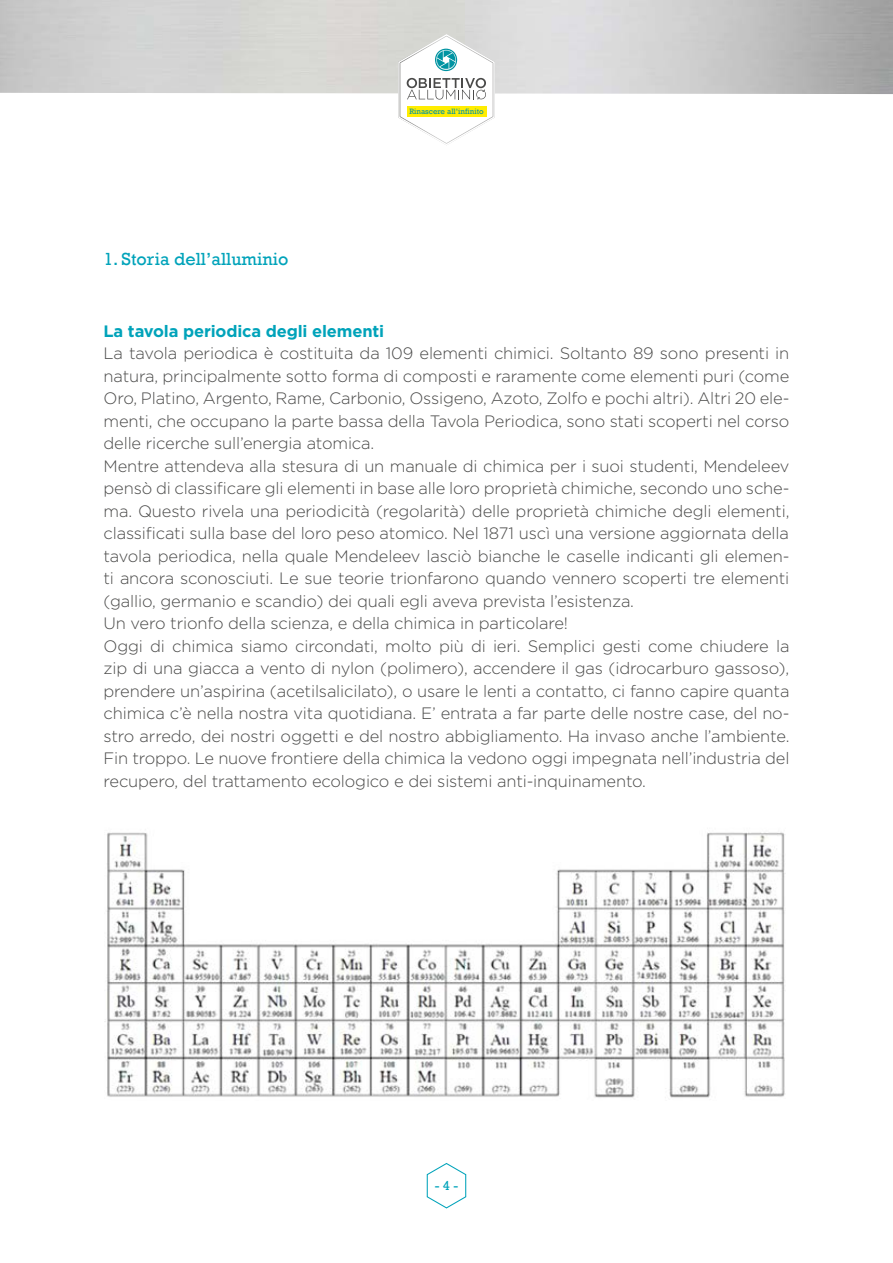
<style>
.page{position:relative;width:893px;height:1263px;background:#fff}
.page>*{position:absolute;margin:0;border:0;box-sizing:border-box;transform-origin:0 0}
.t1{font:18px "Rockwell";color:#00a3ba}
.t2{font:300 16.5px/22.5px "Gotham";letter-spacing:-.01em;color:#4a4a49}
.t3{font:700 16.5px "Gotham";letter-spacing:-.01em;color:#00a3ba}
.t4{font:13.5px "Rockwell";color:#00a3ba}
.t5{font:7.95px "Rockwell";color:#0094a2}
</style>
<div class="page">
<svg style="left:426px;top:1163px;width:41px;height:46px"></svg>
<img style="left:104px;top:832px;width:682px;height:266px">
<svg style="left:396px;top:32px;width:102px;height:112px"></svg>
<div style="left:407px;top:106px;width:79px;height:11px;background:#ffed00"></div>
<p class="t1" style="left:104px;top:249px;width:186px">1. Storia dell’alluminio</p>
<p class="t5" style="left:409px;top:106px;width:76px">Rinascere all’infinito</p>
<p class="t3" style="left:104px;top:320px;width:282px">La tavola periodica degli elementi</p>
<p class="t2" style="left:104px;top:342px;width:687px">La tavola periodica è costituita da 109 elementi chimici. Soltanto 89 sono presenti in natura, principalmente sotto forma di composti e raramente come elementi puri (come Oro, Platino, Argento, Rame, Carbonio, Ossigeno, Azoto, Zolfo e pochi altri). Altri 20 ele&shy;menti, che occupano la parte bassa della Tavola Periodica, sono stati scoperti nel corso delle ricerche sull’energia atomica.<br>Mentre attendeva alla stesura di un manuale di chimica per i suoi studenti, Mendeleev pensò di classificare gli elementi in base alle loro proprietà chimiche, secondo uno sche&shy;ma. Questo rivela una periodicità (regolarità) delle proprietà chimiche degli elementi, classificati sulla base del loro peso atomico. Nel 1871 uscì una versione aggiornata della tavola periodica, nella quale Mendeleev lasciò bianche le caselle indicanti gli elemen&shy;ti ancora sconosciuti. Le sue teorie trionfarono quando vennero scoperti tre elementi (gallio, germanio e scandio) dei quali egli aveva prevista l’esistenza.<br>Un vero trionfo della scienza, e della chimica in particolare!<br>Oggi di chimica siamo circondati, molto più di ieri. Semplici gesti come chiudere la zip di una giacca a vento di nylon (polimero), accendere il gas (idrocarburo gassoso), prendere un’aspirina (acetilsalicilato), o usare le lenti a contatto, ci fanno capire quanta chimica c’è nella nostra vita quotidiana. E’ entrata a far parte delle nostre case, del no&shy;stro arredo, dei nostri oggetti e del nostro abbigliamento. Ha invaso anche l’ambiente.<br>Fin troppo. Le nuove frontiere della chimica la vedono oggi impegnata nell’industria del recupero, del trattamento ecologico e dei sistemi anti-inquinamento.</p>
<p class="t4" style="left:435px;top:1177px;width:25px">- 4 -</p>
</div>
